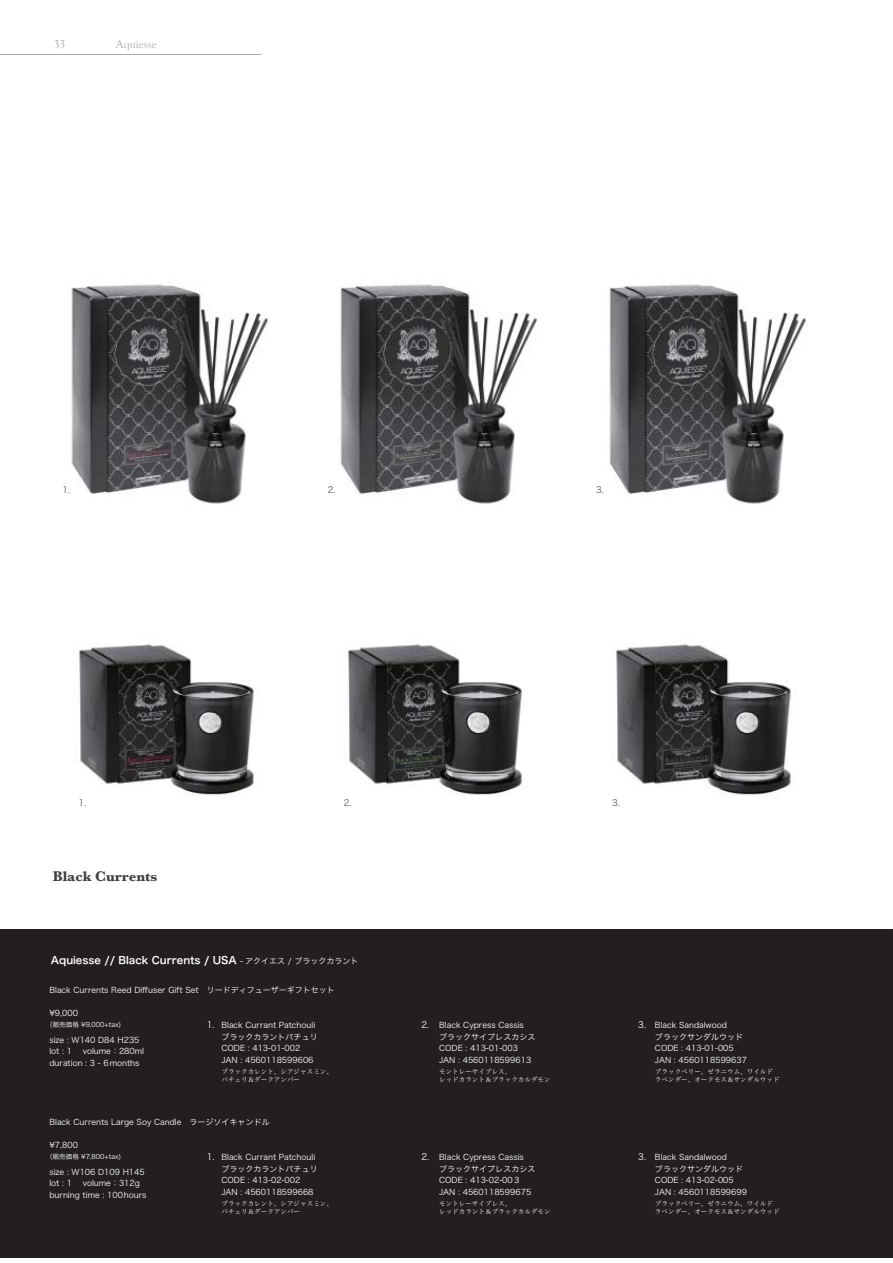
<style>
.page{position:relative;width:893px;height:1263px;background:#fff}
.page>*{position:absolute;margin:0;border:0;box-sizing:border-box;transform-origin:0 0}
.t1{font:700 14.55px "Baskerville";color:#404041}
.t2{font:11.7px "Goudy Old Style T";color:#a7a9ac}
.t3{font:10.2px "Hira Kaku Pro W6 90 msp RKSJ H";color:#fff}
.t4{font:8.7px "Hira Kaku Pro W3 90 msp RKSJ H";color:#fff}
.t5{font:8.7px "Hira Kaku Pro W3 90 msp RKSJ H";color:#58595b}
.t6{font:7.95px/11.7px "Hira Kaku Pro W3 90 msp RKSJ H";color:#fff}
.t7{font:6.6px/7.9px "Hira Min Pro W3 90 msp RKSJ H";color:#fff}
.t8{font:6.6px "Hira Kaku Pro W3 90 msp RKSJ H";color:#fff}
.s1{font-family:"Hira Kaku Pro W3 90 msp RKSJ H";font-size:7.95px}
</style>
<div class="page">
<img style="left:71px;top:284px;width:197px;height:220px">
<img style="left:340px;top:284px;width:197px;height:220px">
<img style="left:609px;top:284px;width:197px;height:220px">
<img style="left:75px;top:644px;width:183px;height:151px">
<img style="left:344px;top:644px;width:182px;height:151px">
<img style="left:612px;top:644px;width:183px;height:151px">
<div style="left:0;top:929px;width:893px;height:328px;background:#231f20"></div>
<hr style="left:0;top:55px;width:260px;height:1px;background:#a7a9ac">
<h2 class="t2" style="left:54px;top:38px;width:13px">33</h2>
<h2 class="t2" style="left:116px;top:38px;width:42px">Aquiesse</h2>
<p class="t5" style="left:63px;top:487px;width:9px">1.</p>
<p class="t5" style="left:328px;top:487px;width:9px">2.</p>
<p class="t5" style="left:596px;top:487px;width:9px">3.</p>
<p class="t5" style="left:79px;top:799px;width:9px">1.</p>
<p class="t5" style="left:344px;top:799px;width:9px">2.</p>
<p class="t5" style="left:612px;top:799px;width:9px">3.</p>
<h1 class="t1" style="left:53px;top:868px;width:106px">Black Currents</h1>
<p class="t3" style="left:51px;top:956px;width:309px">Aquiesse // Black Currents / USA <span class="s1">- アクイエス / ブラックカラント</span></p>
<p class="t6" style="left:49px;top:985px;width:287px">Black Currents Reed Diffuser Gift Set　リードディフューザーギフトセット</p>
<p class="t6" style="left:49px;top:1009px;width:30px">¥9,000</p>
<p class="t8" style="left:46px;top:1022px;width:76px">（販売価格 ¥9,000+tax)</p>
<p class="t6" style="left:49px;top:1035px;width:92px">size : W140 D84 H235 lot : 1</p>
<p class="t4" style="left:638px;top:1021px;width:9px">3.</p>
<p class="t4" style="left:421px;top:1021px;width:9px">2.</p>
<p class="t6" style="left:655px;top:1020px;width:94px">Black Sandalwood<br>ブラックサンダルウッド<br>CODE : 413-01-005<br>JAN : 4560118599637</p>
<p class="t4" style="left:207px;top:1021px;width:9px">1.</p>
<p class="t6" style="left:439px;top:1020px;width:98px">Black Cypress Cassis<br>ブラックサイプレスカシス<br>CODE : 413-01-003<br>JAN : 4560118599613</p>
<p class="t6" style="left:221px;top:1020px;width:98px">Black Currant Patchouliブラックカラントパチュリ<br>CODE : 413-01-002<br>JAN : 4560118599606</p>
<p class="t6" style="left:49px;top:1047px;width:96px;text-indent:33px">volume：280ml duration : 3 - 6months</p>
<p class="t7" style="left:221px;top:1068px;width:113px">ブラックカレント、シアジャスミン、パチュリ＆ダークアンバー</p>
<p class="t7" style="left:439px;top:1068px;width:113px">モントレーサイプレス、<br>レッドカラント＆ブラックカルダモン</p>
<p class="t7" style="left:655px;top:1068px;width:126px">ブラックベリー、ゼラニウム、ワイルドラベンダー、オークモス＆サンダルウッド</p>
<p class="t6" style="left:49px;top:1117px;width:222px">Black Currents Large Soy Candle　ラージソイキャンドル</p>
<p class="t6" style="left:49px;top:1141px;width:30px">¥7,800</p>
<p class="t8" style="left:46px;top:1154px;width:76px">（販売価格 ¥7,800+tax)</p>
<p class="t6" style="left:49px;top:1167px;width:97px">size : W106 D109 H145 lot : 1</p>
<p class="t4" style="left:638px;top:1153px;width:9px">3.</p>
<p class="t4" style="left:421px;top:1153px;width:9px">2.</p>
<p class="t6" style="left:655px;top:1152px;width:94px">Black Sandalwood<br>ブラックサンダルウッド<br>CODE : 413-02-005<br>JAN : 4560118599699</p>
<p class="t4" style="left:207px;top:1153px;width:9px">1.</p>
<p class="t6" style="left:439px;top:1152px;width:98px">Black Cypress Cassis<br>ブラックサイプレスカシス<br>CODE : 413-02-00３<br>JAN : 4560118599675</p>
<p class="t6" style="left:221px;top:1152px;width:98px">Black Currant Patchouliブラックカラントパチュリ<br>CODE : 413-02-002<br>JAN : 4560118599668</p>
<p class="t6" style="left:49px;top:1178px;width:99px;text-indent:33px">volume：312g burning time : 100hours</p>
<p class="t7" style="left:221px;top:1201px;width:113px">ブラックカレント、シアジャスミン、パチュリ＆ダークアンバー</p>
<p class="t7" style="left:439px;top:1201px;width:113px">モントレーサイプレス、<br>レッドカラント＆ブラックカルダモン</p>
<p class="t7" style="left:655px;top:1201px;width:126px">ブラックベリー、ゼラニウム、ワイルドラベンダー、オークモス＆サンダルウッド</p>
</div>
